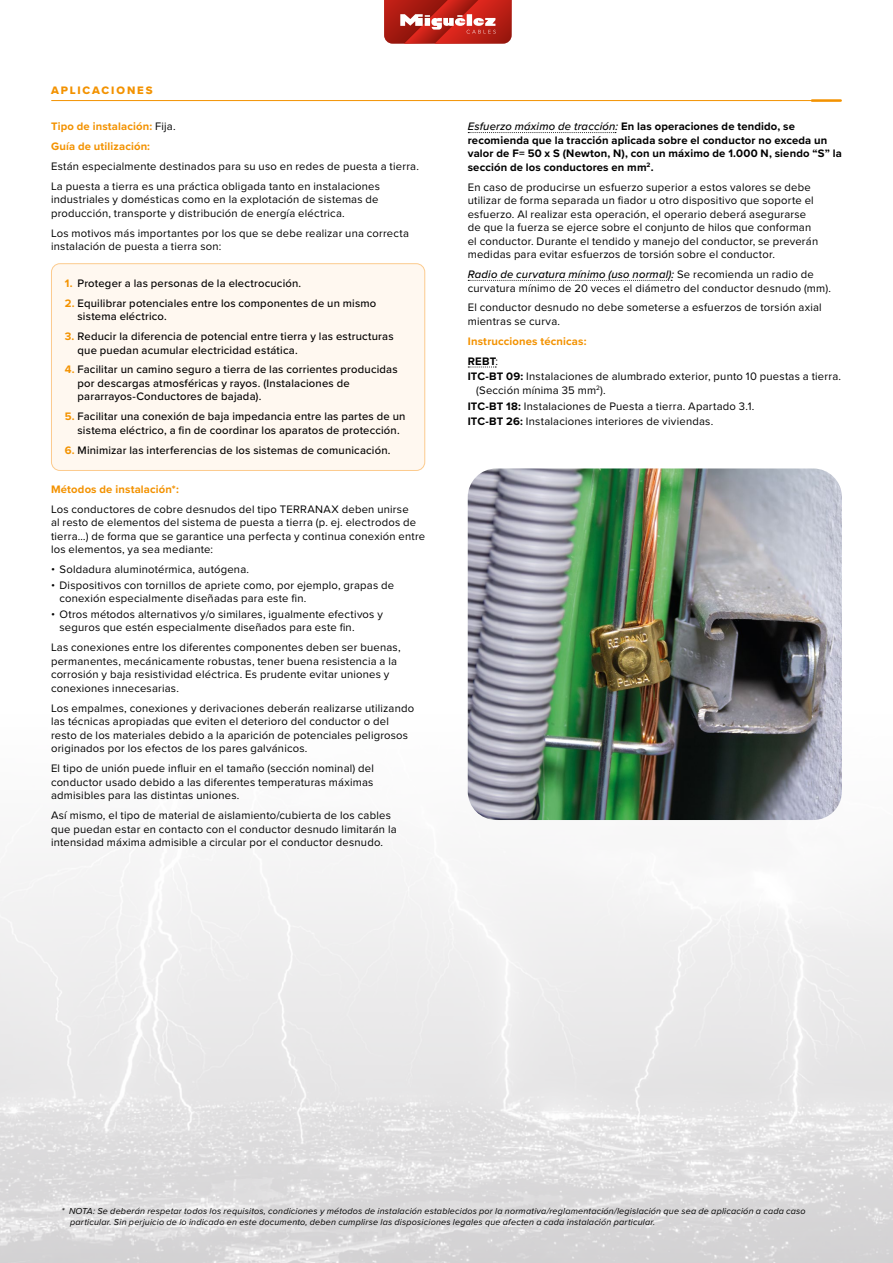
<style>
.page{position:relative;width:893px;height:1263px;background:#fff}
.page>*{position:absolute;margin:0;border:0;box-sizing:border-box;transform-origin:0 0}
.F-TEXT_FICHA{font:11.25px/13.5px "Proxima Nova";letter-spacing:.02em;color:#000}
.F-TEXT_FICHA-2{font:500 11.25px/13.5px "Proxima Nova";letter-spacing:.015em;color:#000}
.F-TEXT_FICHA-3{font:700 11.25px/13.5px "Proxima Nova";letter-spacing:.015em;color:#000}
.REBT{font:11.25px/13.5px "Proxima Nova";letter-spacing:.02em;color:#000}
.F-TEXT_FICHA-4{font:700 11.25px "Proxima Nova";letter-spacing:.015em;color:#f39200}
.HEADER-2021{font:11.25px "Proxima Nova Extrabld";letter-spacing:.17em;color:#f39200}
.NOTA_ABAJO_2021_b{font:italic 9px/10.8px "Proxima Nova";letter-spacing:.02em;color:#000}
.s1{font-weight:400;color:#000}
.s2{font-weight:700;color:#f39200}
.s3{font-weight:500;font-style:italic}
.s4{font-weight:400}
.s5{font-weight:700}
</style>
<div class="page">
<img style="left:0;top:711px;width:893px;height:552px">
<svg style="left:384px;top:0;width:128px;height:44px;background:#bf3931"></svg>
<div style="left:467px;top:14px;width:5px;height:12px;background:#fff"></div>
<div style="left:425px;top:18px;width:5px;height:8px;background:#fff"></div>
<div style="left:51px;top:264px;width:374px;height:206px;background:#fff8f0;border-radius:9px"></div>
<div style="left:51px;top:263px;width:374px;height:208px;border:1px solid #fccb8e;border-radius:9px"></div>
<hr style="left:52px;top:100px;width:766px;height:1px;background:#f39200">
<hr style="left:812px;top:99px;width:29px;height:3px;background:#f39200">
<svg style="left:468px;top:132px;width:148px;height:1px"></svg>
<svg style="left:468px;top:280px;width:204px;height:1px"></svg>
<svg style="left:468px;top:367px;width:28px;height:1px"></svg>
<img style="left:468px;top:468px;width:374px;height:352px">
<p class="HEADER-2021" style="left:51px;top:82px;width:103px">APLICACIONES</p>
<p class="F-TEXT_FICHA-4" style="left:51px;top:118px;width:126px">Tipo de instalación: <span class="s1">Fija.</span></p>
<p class="F-TEXT_FICHA-4" style="left:51px;top:138px;width:101px">Guía de utilización:</p>
<p class="F-TEXT_FICHA" style="left:51px;top:159px;width:369px">Están especialmente destinados para su uso en redes de puesta a tierra.</p>
<p class="F-TEXT_FICHA" style="left:51px;top:179px;width:331px">La puesta a tierra es una práctica obligada tanto en instalaciones industriales y domésticas como en la explotación de sistemas de producción, transporte y distribución de energía eléctrica.</p>
<p class="F-TEXT_FICHA" style="left:51px;top:226px;width:360px">Los motivos más importantes por los que se debe realizar una correcta instalación de puesta a tierra son:</p>
<p class="F-TEXT_FICHA-2" style="left:65px;top:276px;width:238px"><span class="s2">1.</span> Proteger a las personas de la electrocución.</p>
<p class="F-TEXT_FICHA-2" style="left:78px;top:296px;width:300px;text-indent:-13px"><span class="s2">2.</span> Equilibrar potenciales entre los componentes de un mismo sistema eléctrico.</p>
<p class="F-TEXT_FICHA-2" style="left:78px;top:329px;width:318px;text-indent:-13px"><span class="s2">3.</span> Reducir la diferencia de potencial entre tierra y las estructuras que puedan acumular electricidad estática.</p>
<p class="F-TEXT_FICHA-2" style="left:78px;top:362px;width:322px;text-indent:-13px"><span class="s2">4.</span> Facilitar un camino seguro a tierra de las corrientes producidas por descargas atmosféricas y rayos. (Instalaciones de pararrayos-Conductores de bajada).</p>
<p class="F-TEXT_FICHA-2" style="left:78px;top:409px;width:329px;text-indent:-13px"><span class="s2">5.</span> Facilitar una conexión de baja impedancia entre las partes de un sistema eléctrico, a fin de coordinar los aparatos de protección.</p>
<p class="F-TEXT_FICHA-2" style="left:65px;top:443px;width:327px"><span class="s2">6.</span> Minimizar las interferencias de los sistemas de comunicación.</p>
<p class="F-TEXT_FICHA-4" style="left:51px;top:481px;width:129px">Métodos de instalación*:</p>
<p class="F-TEXT_FICHA" style="left:51px;top:502px;width:376px">Los conductores de cobre desnudos del tipo TERRANAX deben unirse<br>al resto de elementos del sistema de puesta a tierra (p. ej. electrodos de tierra…) de forma que se garantice una perfecta y continua conexión entre los elementos, ya sea mediante:</p>
<p class="F-TEXT_FICHA" style="left:51px;top:562px;width:200px">• Soldadura aluminotérmica, autógena.</p>
<p class="F-TEXT_FICHA" style="left:60px;top:578px;width:336px;text-indent:-9px">• Dispositivos con tornillos de apriete como, por ejemplo, grapas de conexión especialmente diseñadas para este fin.</p>
<p class="F-TEXT_FICHA" style="left:60px;top:607px;width:325px;text-indent:-9px">• Otros métodos alternativos y/o similares, igualmente efectivos y seguros que estén especialmente diseñados para este fin.</p>
<p class="F-TEXT_FICHA" style="left:51px;top:640px;width:351px">Las conexiones entre los diferentes componentes deben ser buenas, permanentes, mecánicamente robustas, tener buena resistencia a la corrosión y baja resistividad eléctrica. Es prudente evitar uniones y conexiones innecesarias.</p>
<p class="F-TEXT_FICHA" style="left:51px;top:701px;width:365px">Los empalmes, conexiones y derivaciones deberán realizarse utilizando las técnicas apropiadas que eviten el deterioro del conductor o del resto de los materiales debido a la aparición de potenciales peligrosos originados por los efectos de los pares galvánicos.</p>
<p class="F-TEXT_FICHA" style="left:51px;top:761px;width:324px;text-align:justify">El tipo de unión puede influir en el tamaño (sección nominal) del conductor usado debido a las diferentes temperaturas máximas admisibles para las distintas uniones.</p>
<p class="F-TEXT_FICHA" style="left:51px;top:808px;width:347px">Así mismo, el tipo de material de aislamiento/cubierta de los cables que puedan estar en contacto con el conductor desnudo limitarán la intensidad máxima admisible a circular por el conductor desnudo.</p>
<p class="F-TEXT_FICHA-3" style="left:468px;top:120px;width:376px"><span class="s3">Esfuerzo máximo de tracción:</span> En las operaciones de tendido, se recomienda que la tracción aplicada sobre el conductor no exceda un valor de F= 50 x S (Newton, N), con un máximo de 1.000 N, siendo “S” la sección de los conductores en mm<sup>2</sup>.</p>
<p class="F-TEXT_FICHA" style="left:468px;top:180px;width:352px">En caso de producirse un esfuerzo superior a estos valores se debe utilizar de forma separada un fiador u otro dispositivo que soporte el esfuerzo. Al realizar esta operación, el operario deberá asegurarse de que la fuerza se ejerce sobre el conjunto de hilos que conforman el conductor. Durante el tendido y manejo del conductor, se preverán medidas para evitar esfuerzos de torsión sobre el conductor.</p>
<p class="F-TEXT_FICHA" style="left:468px;top:267px;width:365px"><span class="s3">Radio de curvatura mínimo (uso normal):</span> Se recomienda un radio de curvatura mínimo de 20 veces el diámetro del conductor desnudo (mm).</p>
<p class="F-TEXT_FICHA" style="left:468px;top:300px;width:355px">El conductor desnudo no debe someterse a esfuerzos de torsión axial mientras se curva.</p>
<p class="F-TEXT_FICHA-4" style="left:468px;top:333px;width:120px">Instrucciones técnicas:</p>
<p class="F-TEXT_FICHA-3" style="left:468px;top:354px;width:32px">REBT<span class="s4">:</span></p>
<p class="REBT" style="left:476px;top:369px;width:366px;text-indent:-9px"><span class="s5">ITC-BT 09:</span> Instalaciones de alumbrado exterior, punto 10 puestas a tierra. (Sección mínima 35 mm<sup>2</sup>).</p>
<p class="REBT" style="left:468px;top:398px;width:288px"><span class="s5">ITC-BT 18:</span> Instalaciones de Puesta a tierra. Apartado 3.1.</p>
<p class="REBT" style="left:468px;top:414px;width:247px"><span class="s5">ITC-BT 26:</span> Instalaciones interiores de viviendas.</p>
<p class="NOTA_ABAJO_2021_b" style="left:70px;top:1205px;width:737px;text-indent:-9px">* NOTA: Se deberán respetar todos los requisitos, condiciones y métodos de instalación establecidos por la normativa/reglamentación/legislación que sea de aplicación a cada caso particular. Sin perjuicio de lo indicado en este documento, deben cumplirse las disposiciones legales que afecten a cada instalación particular.</p>
</div>
